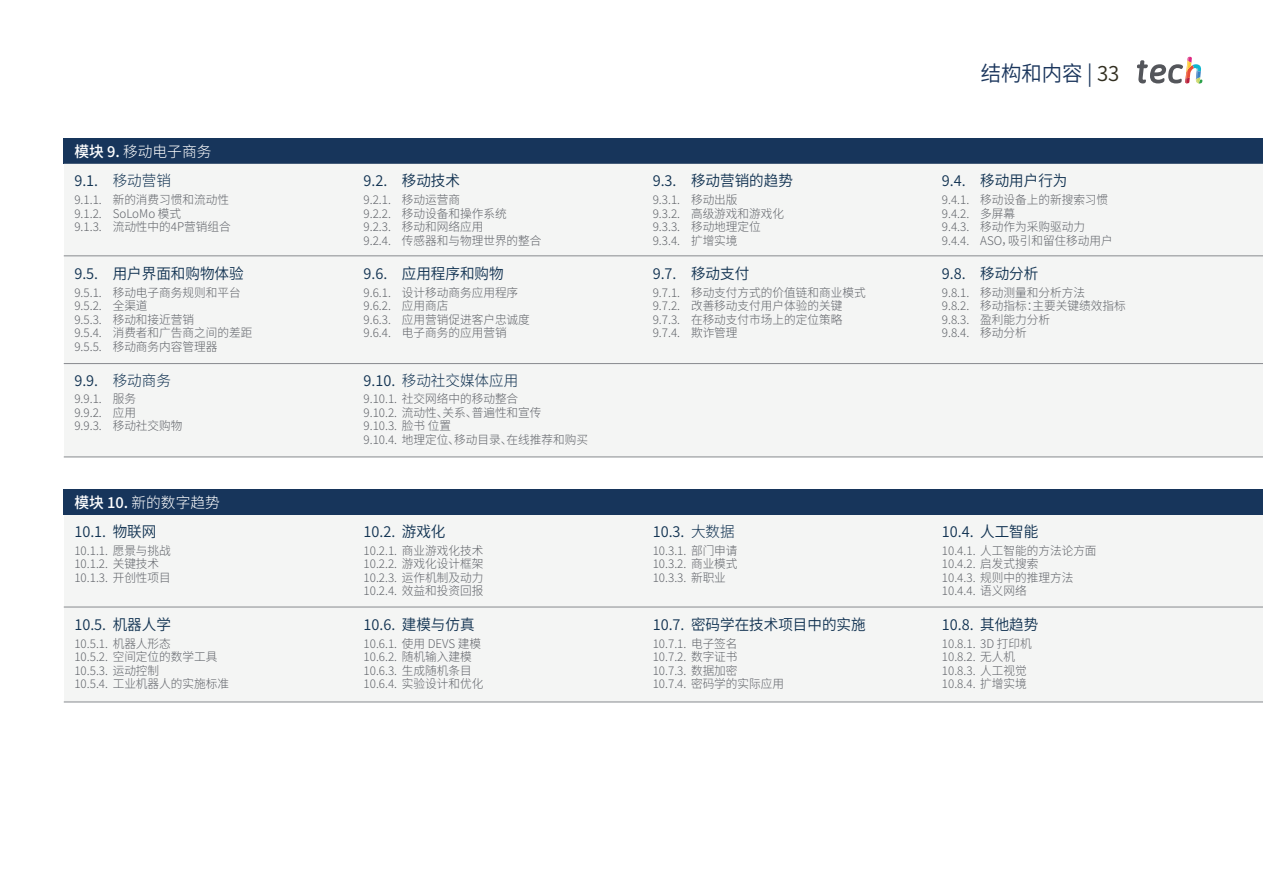
<style>
.page{position:relative;width:1263px;height:893px;background:#fff}
.page>*{position:absolute;margin:0;border:0;box-sizing:border-box;transform-origin:0 0}
.t1{font:21px "Source Han Sans CN";color:#1a355c}
.t2{font:15px "Source Han Sans CN";color:#123352}
.t3{font:300 15px "Source Han Sans CN";color:#fff}
.t4{font:300 15px "Source Han Sans CN";color:#123352}
.t5{font:300 12px/13.5px "Source Han Sans CN";color:#61646a}
.s1{font-weight:500}
.s2{font-weight:300}
.s3{font-weight:400}
.s4{color:#312e20}
</style>
<div class="page">
<svg style="left:1137px;top:57px;width:65px;height:27px"></svg>
<div style="left:64px;top:514px;width:1199px;height:188px;background:#f4f5f4"></div>
<div style="left:64px;top:138px;width:1199px;height:26px;background:#17355b"></div>
<div style="left:64px;top:164px;width:1199px;height:293px;background:#f4f5f4"></div>
<div style="left:64px;top:489px;width:1199px;height:25px;background:#17355b"></div>
<hr style="left:64px;top:702px;width:1199px;height:1px;background:#878a8e">
<hr style="left:64px;top:607px;width:1199px;height:1px;background:#878a8e">
<hr style="left:64px;top:256px;width:1199px;height:1px;background:#878a8e">
<hr style="left:64px;top:363px;width:1199px;height:1px;background:#878a8e">
<hr style="left:64px;top:457px;width:1199px;height:1px;background:#878a8e">
<p class="t3" style="left:74px;top:143px;width:138px"><span class="s1">模块 9.</span> 移动电子商务</p>
<p class="t2" style="left:74px;top:172px;width:98px">9.1. <span class="s2">移动营销</span></p>
<p class="t5" style="left:74px;top:193px;width:158px">9.1.1. 新的消费习惯和流动性<br>9.1.2. SoLoMo 模式<br>9.1.3. 流动性中的4P营销组合</p>
<p class="t2" style="left:74px;top:265px;width:171px">9.5. 用户界面和购物体验</p>
<p class="t5" style="left:74px;top:286px;width:179px">9.5.1. 移动电子商务规则和平台<br>9.5.2. 全渠道<br>9.5.3. 移动和接近营销<br>9.5.4. 消费者和广告商之间的差距<br>9.5.5. 移动商务内容管理器</p>
<p class="t2" style="left:74px;top:372px;width:98px">9.9. <span class="s2">移动商务</span></p>
<p class="t5" style="left:74px;top:392px;width:110px">9.9.1. 服务<br>9.9.2. 应用<br>9.9.3. 移动社交购物</p>
<p class="t3" style="left:74px;top:494px;width:147px"><span class="s1">模块 10.</span> 新的数字趋势</p>
<p class="t2" style="left:74px;top:523px;width:83px">10.1. 物联网</p>
<p class="t5" style="left:74px;top:544px;width:98px">10.1.1. 愿景与挑战<br>10.1.2. 关键技术<br>10.1.3. 开创性项目</p>
<p class="t2" style="left:74px;top:616px;width:98px">10.5. 机器人学</p>
<p class="t5" style="left:74px;top:637px;width:156px">10.5.1. 机器人形态<br>10.5.2. 空间定位的数学工具<br>10.5.3. 运动控制<br>10.5.4. 工业机器人的实施标准</p>
<p class="t2" style="left:364px;top:172px;width:98px">9.2. 移动技术</p>
<p class="t5" style="left:364px;top:193px;width:179px">9.2.1. 移动运营商<br>9.2.2. 移动设备和操作系统<br>9.2.3. 移动和网络应用<br>9.2.4. 传感器和与物理世界的整合</p>
<p class="t2" style="left:364px;top:265px;width:142px">9.6. 应用程序和购物</p>
<p class="t5" style="left:364px;top:286px;width:168px">9.6.1. 设计移动商务应用程序<br>9.6.2. 应用商店<br>9.6.3. 应用营销促进客户忠诚度<br>9.6.4. 电子商务的应用营销</p>
<p class="t4" style="left:364px;top:372px;width:156px"><span class="s3">9.10.</span> 移动社交媒体应用</p>
<p class="t5" style="left:364px;top:392px;width:226px">9.10.1. 社交网络中的移动整合<br>9.10.2. 流动性、关系、普遍性和宣传<br>9.10.3. 脸书 位置<br>9.10.4. 地理定位、移动目录、在线推荐和购买</p>
<p class="t2" style="left:364px;top:523px;width:83px">10.2. 游戏化</p>
<p class="t5" style="left:364px;top:544px;width:121px;text-align:justify">10.2.1. 商业游戏化技术10.2.2. 游戏化设计框架10.2.3. 运作机制及动力10.2.4. 效益和投资回报</p>
<p class="t2" style="left:364px;top:616px;width:113px">10.6. 建模与仿真</p>
<p class="t5" style="left:364px;top:637px;width:121px">10.6.1. 使用 DEVS 建模<br>10.6.2. 随机输入建模<br>10.6.3. 生成随机条目<br>10.6.4. 实验设计和优化</p>
<p class="t2" style="left:653px;top:172px;width:142px">9.3. 移动营销的趋势</p>
<p class="t5" style="left:653px;top:193px;width:133px">9.3.1. 移动出版<br>9.3.2. 高级游戏和游戏化<br>9.3.3. 移动地理定位<br>9.3.4. 扩增实境</p>
<p class="t2" style="left:653px;top:265px;width:98px">9.7. 移动支付</p>
<p class="t5" style="left:653px;top:286px;width:214px">9.7.1. 移动支付方式的价值链和商业模式<br>9.7.2. 改善移动支付用户体验的关键<br>9.7.3. 在移动支付市场上的定位策略<br>9.7.4. 欺诈管理</p>
<p class="t2" style="left:653px;top:523px;width:83px">10.3. <span class="s2">大数据</span></p>
<p class="t5" style="left:653px;top:544px;width:86px;text-align:justify">10.3.1. 部门申请10.3.2. 商业模式10.3.3. 新职业</p>
<p class="t2" style="left:653px;top:616px;width:214px">10.7. 密码学在技术项目中的实施</p>
<p class="t5" style="left:653px;top:637px;width:133px">10.7.1. 电子签名<br>10.7.2. 数字证书<br>10.7.3. 数据加密<br>10.7.4. 密码学的实际应用</p>
<h1 class="t1" style="left:981px;top:61px;width:140px">结构和内容 | <span class="s4">33</span></h1>
<p class="t2" style="left:942px;top:172px;width:127px">9.4. 移动用户行为</p>
<p class="t5" style="left:942px;top:193px;width:172px">9.4.1. 移动设备上的新搜索习惯<br>9.4.2. 多屏幕<br>9.4.3. 移动作为采购驱动力<br>9.4.4. ASO，吸引和留住移动用户</p>
<p class="t2" style="left:942px;top:265px;width:98px">9.8. 移动分析</p>
<p class="t5" style="left:942px;top:286px;width:185px">9.8.1. 移动测量和分析方法<br>9.8.2. 移动指标：主要关键绩效指标<br>9.8.3. 盈利能力分析<br>9.8.4. 移动分析</p>
<p class="t2" style="left:942px;top:523px;width:98px">10.4. 人工智能</p>
<p class="t5" style="left:942px;top:544px;width:156px">10.4.1. 人工智能的方法论方面<br>10.4.2. 启发式搜索<br>10.4.3. 规则中的推理方法<br>10.4.4. 语义网络</p>
<p class="t2" style="left:942px;top:616px;width:98px">10.8. 其他趋势</p>
<p class="t5" style="left:942px;top:637px;width:91px">10.8.1. 3D 打印机<br>10.8.2. 无人机<br>10.8.3. 人工视觉<br>10.8.4. 扩增实境</p>
</div>
